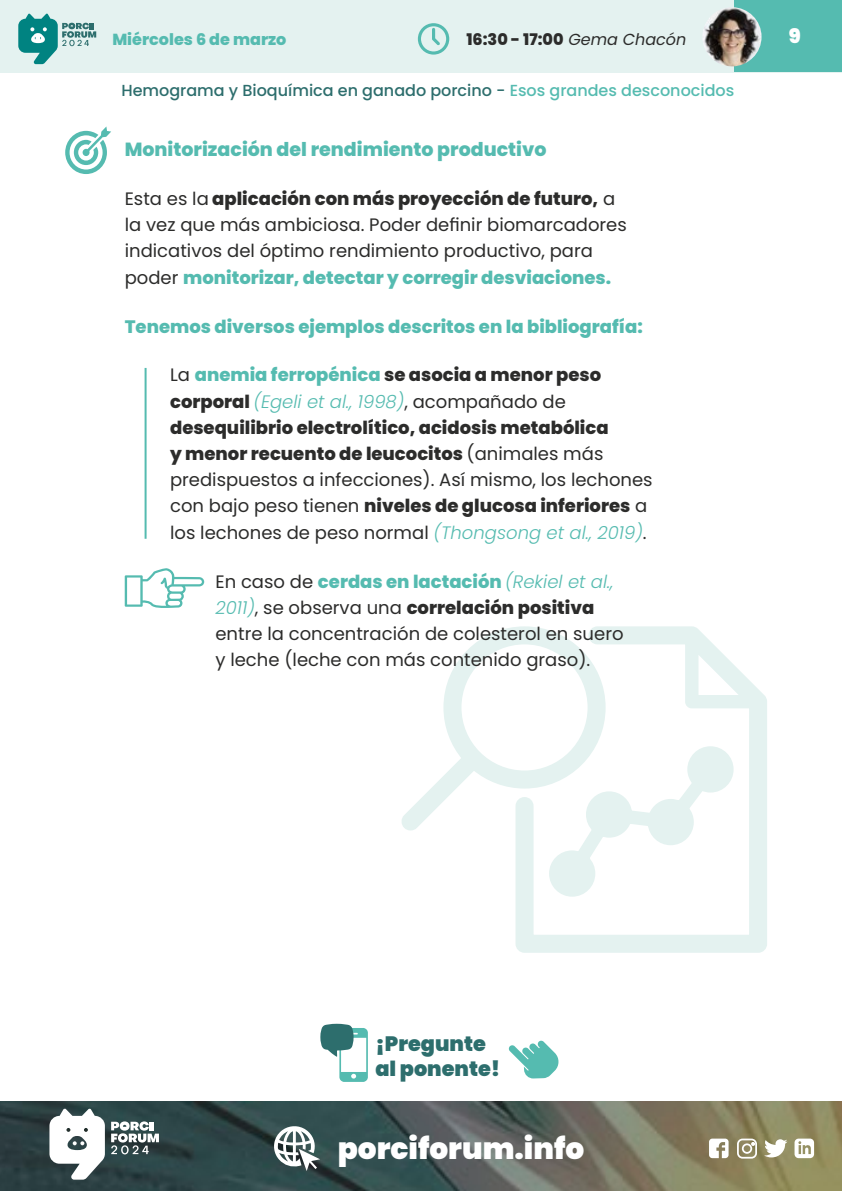
<style>
.page{position:relative;width:842px;height:1191px;background:#fff}
.page>*{position:absolute;margin:0;border:0;box-sizing:border-box;transform-origin:0 0}
.t1{font:900 29.6px "Poppins";color:#fff}
.t2{font:900 20.8px/25px "Poppins";color:#2d6e6d}
.t3{font:900 20px "Poppins";color:#fff}
._01_Texto{font:800 19px "Poppins";color:#55bbb0}
._01_Texto-2{font:18px/26.2px "Poppins";color:#2c2c2b}
._01_Texto-3{font:800 18px/26.2px "Poppins";color:#2c2c2b}
._01_Texto-4{font:800 18px "Poppins";color:#55bbb0}
.t4{font:500 16px "Poppins";color:#2d6e6d}
.t5{font:800 16px "Poppins";color:#2c2c2b}
.t6{font:800 16px "Poppins";color:#55bbb0}
.s1{font-weight:400;font-style:italic}
.s2{color:#55bbb0}
.s3{font-weight:800}
.s4{font-weight:800;color:#55bbb0}
.s5{font-weight:400}
.s6{font-weight:300;font-style:italic;color:#55bbb0}
</style>
<div class="page">
<svg style="left:515px;top:626px;width:252px;height:327px"></svg>
<svg style="left:401px;top:626px;width:207px;height:207px"></svg>
<svg style="left:65px;top:126px;width:46px;height:48px"></svg>
<hr style="left:145px;top:368px;width:2px;height:171px;background:#55bbb0">
<svg style="left:125px;top:568px;width:79px;height:40px"></svg>
<img style="left:0;top:1101px;width:842px;height:90px">
<div style="left:0;top:0;width:842px;height:72px;background:#e4f2f0"></div>
<div style="left:734px;top:0;width:108px;height:72px;background:#55bbb0"></div>
<svg style="left:418px;top:23px;width:31px;height:32px"></svg>
<img style="left:702px;top:7px;width:59px;height:59px;border-radius:30px">
<svg style="left:18px;top:13px;width:78px;height:51px"></svg>
<svg style="left:49px;top:1108px;width:56px;height:71px"></svg>
<svg style="left:111px;top:1121px;width:48px;height:33px"></svg>
<svg style="left:709px;top:1138px;width:19px;height:20px"></svg>
<svg style="left:737px;top:1138px;width:20px;height:20px"></svg>
<svg style="left:764px;top:1139px;width:23px;height:18px"></svg>
<svg style="left:794px;top:1138px;width:20px;height:20px"></svg>
<svg style="left:274px;top:1126px;width:46px;height:45px"></svg>
<svg style="left:320px;top:1023px;width:48px;height:59px"></svg>
<svg style="left:508px;top:1040px;width:51px;height:38px"></svg>
<p class="t6" style="left:112px;top:30px;width:176px">Miércoles 6 de marzo</p>
<p class="t5" style="left:466px;top:30px;width:222px">16:30 - 17:00 <span class="s1">Gema Chacón</span></p>
<p class="t3" style="left:789px;top:24px;width:13px">9</p>
<p class="t4" style="left:121px;top:81px;width:614px">Hemograma y Bioquímica en ganado porcino - <span class="s2">Esos grandes desconocidos</span></p>
<p class="_01_Texto" style="left:125px;top:138px;width:423px">Monitorización del rendimiento productivo</p>
<p class="_01_Texto-2" style="left:125px;top:186px;width:504px">Esta es la <span class="s3">aplicación con más proyección de futuro,</span> a la vez que más ambiciosa. Poder definir biomarcadores indicativos del óptimo rendimiento productivo, para poder <span class="s4">monitorizar, detectar y corregir desviaciones.</span></p>
<p class="_01_Texto-4" style="left:125px;top:316px;width:520px">Tenemos diversos ejemplos descritos en la bibliografía:</p>
<p class="_01_Texto-3" style="left:170px;top:362px;width:484px"><span class="s5">La</span> <span class="s2">anemia ferropénica</span> se asocia a menor peso corporal <span class="s6">(Egeli et al., 1998)</span><span class="s5">, acompañado de </span>desequilibrio electrolítico, acidosis metabólica<br>y menor recuento de leucocitos <span class="s5">(animales más predispuestos a infecciones). Así mismo, los lechones con bajo peso tienen</span> niveles de glucosa inferiores <span class="s5">a los lechones de peso normal</span> <span class="s6">(Thongsong et al., 2019)</span><span class="s5">.</span></p>
<p class="_01_Texto-2" style="left:215px;top:568px;width:410px">En caso de <span class="s4">cerdas en lactación</span> <span class="s6">(Rekiel et al., 2011)</span>, se observa una <span class="s3">correlación positiva </span>entre la concentración de colesterol en suero y leche (leche con más contenido graso).</p>
<p class="t2" style="left:375px;top:1031px;width:126px">¡Pregunte al ponente!</p>
<h1 class="t1" style="left:338px;top:1131px;width:248px">porciforum.info</h1>
</div>
